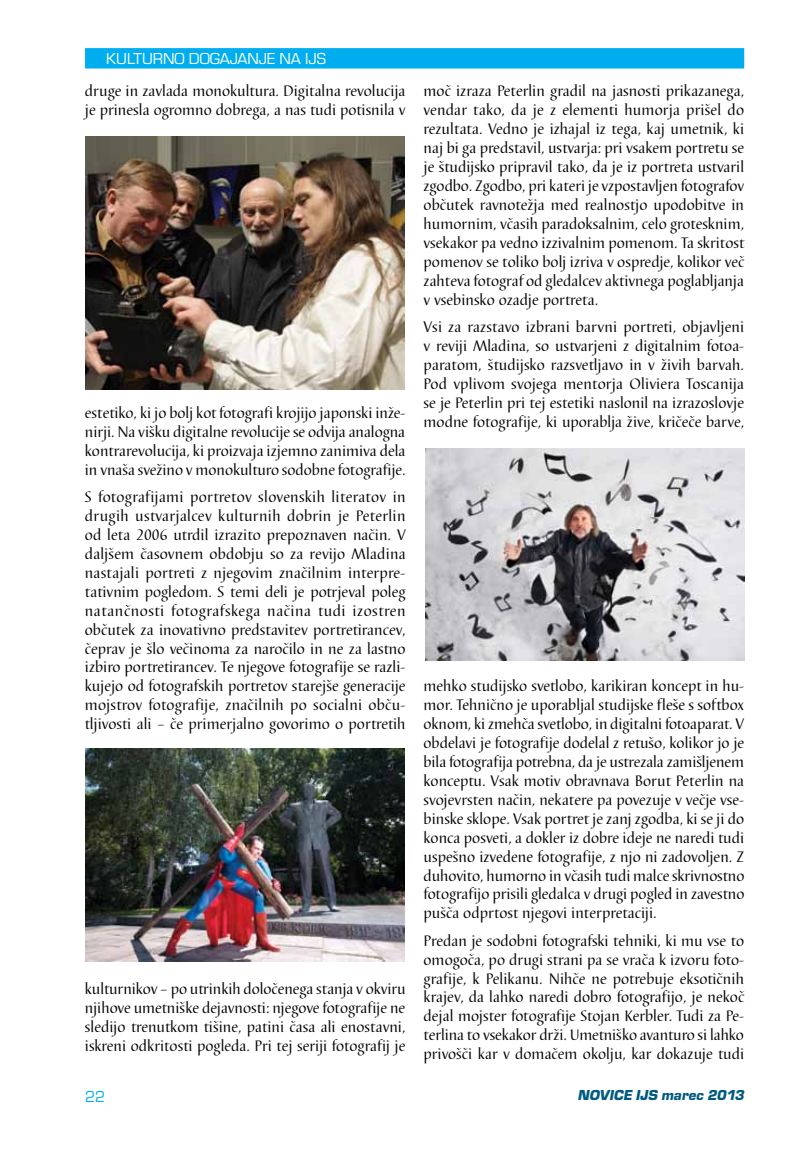
<style>
.page{position:relative;width:808px;height:1149px;background:#fff}
.page>*{position:absolute;margin:0;border:0;box-sizing:border-box;transform-origin:0 0}
.t1{font:16.5px "Eurostile TEE";color:#fff}
.t2{font:16.5px "Eurostile TEE";color:#00aeef}
.t3{font:15.75px/18.9px "Barbedor TEE";color:#000;text-align:justify}
.t4{font:italic 15px "Eurostile TEE Blac";color:#005b7f}
</style>
<div class="page">
<div style="left:85px;top:48px;width:659px;height:20px;background:#00aeef;border:2px solid #00aeef"></div>
<img style="left:85px;top:136px;width:319px;height:254px">
<img style="left:86px;top:748px;width:319px;height:213px">
<img style="left:425px;top:448px;width:319px;height:212px">
<p class="t1" style="left:106px;top:50px;width:21px">KULTURNO</p>
<p class="t1" style="left:189px;top:50px;width:22px">DOGAJANJ</p>
<p class="t1" style="left:267px;top:50px;width:46px">E NA IJS</p>
<p class="t3" style="left:85px;top:82px;width:322px">druge in zavlada monokultura. Digitalna revolucija je prinesla ogromno dobrega, a nas tudi potisnila v</p>
<p class="t3" style="left:85px;top:403px;width:322px">estetiko, ki jo bolj kot fotografi krojijo japonski inže&shy;nirji. Na višku digitalne revolucije se odvija analogna kontrarevolucija, ki proizvaja izjemno zanimiva dela in vnaša svežino v monokulturo sodobne fotografije.</p>
<p class="t3" style="left:85px;top:488px;width:322px">S fotografijami portretov slovenskih literatov in drugih ustvarjalcev kulturnih dobrin je Peterlin od leta 2006 utrdil izrazito prepoznaven način. V daljšem časovnem obdobju so za revijo Mladina nastajali portreti z njegovim značilnim interpre&shy;tativnim pogledom. S temi deli je potrjeval poleg natančnosti fotografskega načina tudi izostren občutek za inovativno predstavitev portretirancev, čeprav je šlo večinoma za naročilo in ne za lastno izbiro portretirancev. Te njegove fotografije se razli&shy;kujejo od fotografskih portretov starejše generacije mojstrov fotografije, značilnih po socialni obču&shy;tljivosti ali – če primerjalno govorimo o portretih</p>
<p class="t3" style="left:85px;top:979px;width:322px">kulturnikov – po utrinkih določenega stanja v okviru njihove umetniške dejavnosti: njegove fotografije ne sledijo trenutkom tišine, patini časa ali enostavni, iskreni odkritosti pogleda. Pri tej seriji fotografij je</p>
<p class="t3" style="left:424px;top:82px;width:322px">moč izraza Peterlin gradil na jasnosti prikazanega, vendar tako, da je z elementi humorja prišel do rezultata. Vedno je izhajal iz tega, kaj umetnik, ki naj bi ga predstavil, ustvarja: pri vsakem portretu se je študijsko pripravil tako, da je iz portreta ustvaril zgodbo. Zgodbo, pri kateri je vzpostavljen fotografov občutek ravnotežja med realnostjo upodobitve in humornim, včasih paradoksalnim, celo grotesknim, vsekakor pa vedno izzivalnim pomenom. Ta skritost pomenov se toliko bolj izriva v ospredje, kolikor več zahteva fotograf od gledalcev aktivnega poglabljanja v vsebinsko ozadje portreta.</p>
<p class="t3" style="left:424px;top:317px;width:322px">Vsi za razstavo izbrani barvni portreti, objavljeni v reviji Mladina, so ustvarjeni z digitalnim fotoa&shy;paratom, študijsko razsvetljavo in v živih barvah.<br>Pod vplivom svojega mentorja Oliviera Toscanija se je Peterlin pri tej estetiki naslonil na izrazoslovje modne fotografije, ki uporablja žive, kričeče barve,</p>
<p class="t3" style="left:424px;top:677px;width:322px">mehko studijsko svetlobo, karikiran koncept in hu&shy;mor. Tehnično je uporabljal studijske fleše s softbox oknom, ki zmehča svetlobo, in digitalni fotoaparat. V obdelavi je fotografije dodelal z retušo, kolikor jo je bila fotografija potrebna, da je ustrezala zamišljenem konceptu. Vsak motiv obravnava Borut Peterlin na svojevrsten način, nekatere pa povezuje v večje vse&shy;binske sklope. Vsak portret je zanj zgodba, ki se ji do konca posveti, a dokler iz dobre ideje ne naredi tudi uspešno izvedene fotografije, z njo ni zadovoljen. Z duhovito, humorno in včasih tudi malce skrivnostno fotografijo prisili gledalca v drugi pogled in zavestno pušča odprtost njegovi interpretaciji.</p>
<p class="t3" style="left:424px;top:931px;width:322px">Predan je sodobni fotografski tehniki, ki mu vse to omogoča, po drugi strani pa se vrača k izvoru foto&shy;grafije, k Pelikanu. Nihče ne potrebuje eksotičnih krajev, da lahko naredi dobro fotografijo, je nekoč dejal mojster fotografije Stojan Kerbler. Tudi za Pe&shy;terlina to vsekakor drži. Umetniško avanturo si lahko privošči kar v domačem okolju, kar dokazuje tudi</p>
<p class="t2" style="left:85px;top:1087px;width:22px">22</p>
<p class="t4" style="left:577px;top:1085px;width:171px">NOVICE IJS marec 2013</p>
</div>
